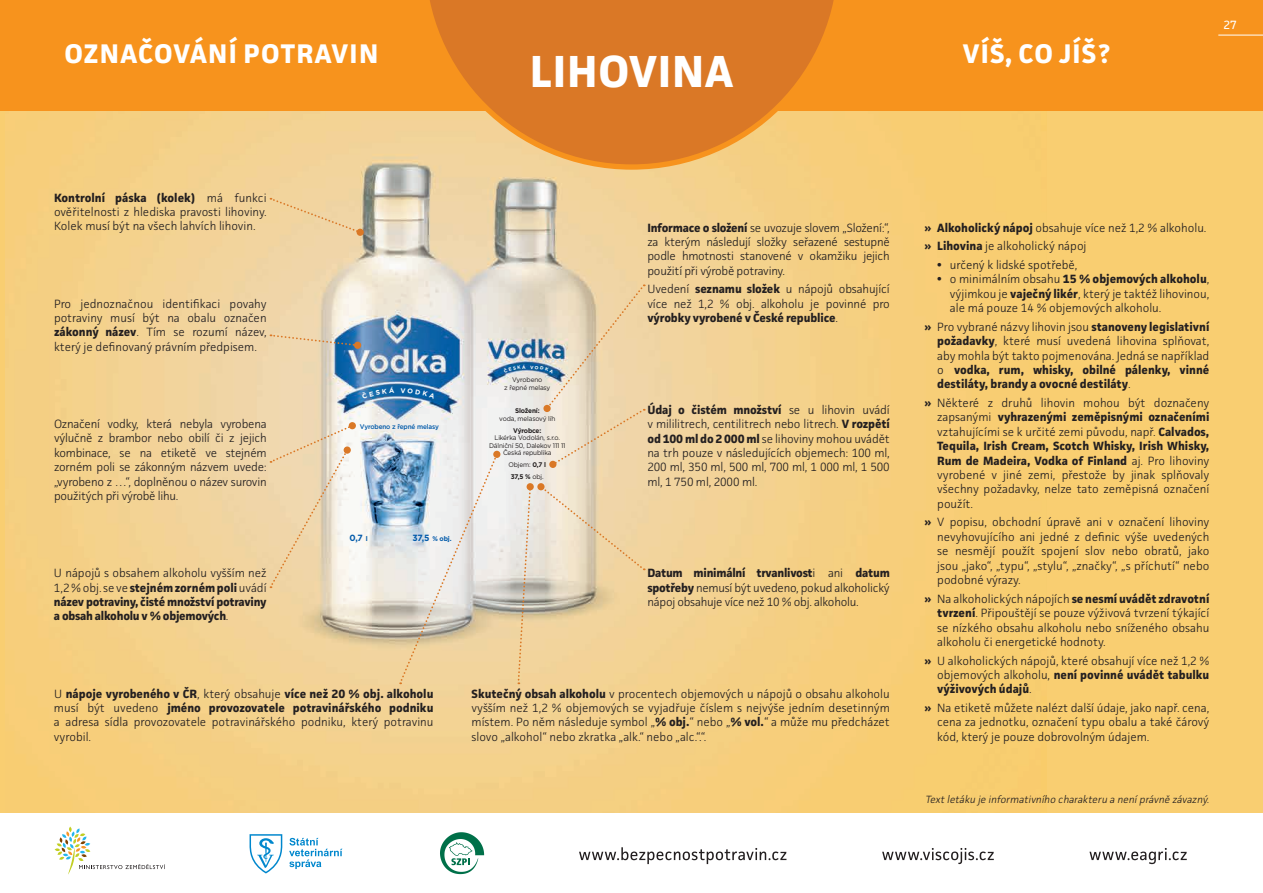
<style>
.page{position:relative;width:1263px;height:893px;background:#fff}
.page>*{position:absolute;margin:0;border:0;box-sizing:border-box;transform-origin:0 0}
.t1{font:700 45px "Facit";letter-spacing:.02em;color:#fff}
.t2{font:700 27px "Facit";letter-spacing:.05em;color:#fff}
.t3{font:300 12px/14.4px "Facit";color:#231f20;text-align:justify}
.t4{font:700 12px/14.4px "Facit";letter-spacing:-.02em;color:#231f20;text-align:justify}
.t5{font:12px "Facit";color:#fff}
.t6{font:italic 300 10.5px "Facit";color:#231f20}
.t7{font:700 9px "Gotham";color:#015aaa;scale:.95 1}
.t8{font:6.75px/7.5px "Gotham";letter-spacing:-.02em;color:#231f20;text-align:center;scale:.95 1}
.t9{font:500 6.75px "Gotham";letter-spacing:-.02em;color:#015aaa;scale:.95 1}
.t10{font:700 6.75px "Gotham";letter-spacing:-.02em;color:#231f20;scale:.95 1}
.t11{font:700 6.75px "Gotham";color:#015aaa;scale:.95 1}
.s1{font-weight:700}
.s2{font-weight:300}
.s3{font-size:6.75px}
.s4{font-size:9px}
</style>
<div class="page">
<div style="left:0;top:103px;width:1263px;height:712px;background:#f9ce71"></div>
<img style="left:5px;top:111px;width:1041px;height:703px">
<div style="left:0;top:0;width:1263px;height:111px;background:#f7931d"></div>
<svg style="left:420px;top:111px;width:423px;height:59px"></svg>
<svg style="left:425px;top:0;width:413px;height:164px;fill:#da7826"></svg>
<div style="left:270px;top:198px;width:91px;height:36px;background:#f0d4a0"></div>
<div style="left:357px;top:229px;width:7px;height:7px;background:#da7826;border-radius:50%"></div>
<svg style="left:579px;top:847px;width:207px;height:17px"></svg>
<svg style="left:882px;top:848px;width:112px;height:16px"></svg>
<svg style="left:1089px;top:848px;width:98px;height:16px"></svg>
<svg style="left:55px;top:827px;width:110px;height:47px"></svg>
<svg style="left:289px;top:838px;width:53px;height:31px"></svg>
<svg style="left:249px;top:834px;width:33px;height:39px"></svg>
<svg style="left:440px;top:832px;width:44px;height:42px"></svg>
<hr style="left:1218px;top:35px;width:45px;height:1px;background:#fff">
<svg style="left:270px;top:284px;width:375px;height:400px;background:#d9d2bf"></svg>
<h2 class="t2" style="left:64px;top:37px;width:315px">OZNAČOVÁNÍ POTRAVIN</h2>
<h2 class="t2" style="left:963px;top:37px;width:149px">VÍŠ, CO JÍŠ?</h2>
<h1 class="t1" style="left:530px;top:43px;width:205px">LIHOVINA</h1>
<p class="t5" style="left:1223px;top:17px;width:15px">27</p>
<p class="t3" style="left:54px;top:190px;width:214px"><span class="s1">Kontrolní páska (kolek)</span> má funkci ověřitelnosti z hlediska pravosti lihoviny.<br>Kolek musí být na všech lahvích lihovin.</p>
<p class="t3" style="left:54px;top:296px;width:214px">Pro jednoznačnou identifikaci povahy potraviny musí být na obalu označen <span class="s1">zákonný název</span>. Tím se rozumí název, který je definovaný právním předpisem.</p>
<p class="t3" style="left:54px;top:416px;width:214px">Označení vodky, která nebyla vyrobena výlučně z brambor nebo obilí či z jejich kombinace, se na etiketě ve stejném zorném poli se zákonným názvem uvede: „vyrobeno z …“, doplněnou o název surovin použitých při výrobě lihu.</p>
<p class="t4" style="left:54px;top:566px;width:214px"><span class="s2">U nápojů s obsahem alkoholu vyšším než 1,2 % obj. se ve</span> stejném zorném poli <span class="s2">uvádí </span>název potraviny, čisté množství potraviny a obsah alkoholu v % objemových<span class="s2">.</span></p>
<p class="t9" style="left:360px;top:422px;width:85px">Vyrobeno z řepné melasy</p>
<p class="t7" style="left:349px;top:532px;width:21px">0,7 <span class="s3">l</span></p>
<p class="t11" style="left:413px;top:535px;width:43px"><span class="s4">37,5</span> % obj.</p>
<p class="t8" style="left:504px;top:376px;width:50px">Vyrobeno<br>z řepné melasy</p>
<p class="t10" style="left:515px;top:407px;width:27px">Složení:</p>
<p class="t8" style="left:499px;top:415px;width:61px">voda, melasový líh</p>
<p class="t10" style="left:513px;top:426px;width:31px">Výrobce:</p>
<p class="t8" style="left:489px;top:434px;width:82px">Likérka Vodolán, s.r.o.<br>Dálniční 50, Dalekov 111 11<br>Česká republika</p>
<p class="t8" style="left:508px;top:459px;width:41px;line-height:11.7px">Objem: <span class="s1">0,7 l<br>37,5 %</span> obj.</p>
<p class="t3" style="left:647px;top:220px;width:244px"><span class="s1">Informace o složení</span> se uvozuje slovem „Složení:“, za kterým následují složky seřazené sestupně podle hmotnosti stanovené v okamžiku jejich použití při výrobě potraviny.</p>
<p class="t3" style="left:647px;top:282px;width:244px">Uvedení <span class="s1">seznamu složek</span> u nápojů obsahující více než 1,2 % obj. alkoholu je povinné pro <span class="s1">výrobky vyrobené v České republice</span>.</p>
<p class="t3" style="left:647px;top:402px;width:244px"><span class="s1">Údaj o čistém množství</span> se u lihovin uvádí v mililitrech, centilitrech nebo litrech. <span class="s1">V rozpětí od 100 ml do 2 000 ml</span> se lihoviny mohou uvádět na trh pouze v následujících objemech: 100 ml, 200 ml, 350 ml, 500 ml, 700 ml, 1 000 ml, 1 500 ml, 1 750 ml, 2000 ml.</p>
<p class="t3" style="left:647px;top:566px;width:244px"><span class="s1">Datum minimální trvanlivost</span>i ani <span class="s1">datum spotřeby</span> nemusí být uvedeno, pokud alkoholický nápoj obsahuje více než 10 % obj. alkoholu.</p>
<p class="t3" style="left:54px;top:686px;width:381px">U <span class="s1">nápoje vyrobeného v ČR</span>, který obsahuje <span class="s1">více než 20 % obj. alkoholu </span>musí být uvedeno <span class="s1">jméno provozovatele potravinářského podniku </span>a adresa sídla provozovatele potravinářského podniku, který potravinu vyrobil.</p>
<p class="t3" style="left:472px;top:686px;width:420px"><span class="s1">Skutečný obsah alkoholu</span> v procentech objemových u nápojů o obsahu alkoholu vyšším než 1,2 % objemových se vyjadřuje číslem s nejvýše jedním desetinným místem. Po něm následuje symbol „<span class="s1">% obj.</span>“ nebo „<span class="s1">% vol.</span>“ a může mu předcházet slovo „alkohol“ nebo zkratka „alk.“ nebo „alc.“.“.</p>
<p class="t3" style="left:924px;top:218px;width:284px;line-height:18.6px"><span class="s1">» Alkoholický nápoj</span> obsahuje více než 1,2 % alkoholu. <span class="s1">» Lihovina</span> je alkoholický nápoj</p>
<p class="t3" style="left:937px;top:257px;width:142px"><span class="s1">•</span> určený k lidské spotřebě,</p>
<p class="t3" style="left:950px;top:272px;width:261px;text-indent:-13px"><span class="s1">•</span> o minimálním obsahu <span class="s1">15 % objemových alkoholu</span>, výjimkou je <span class="s1">vaječný likér</span>, který je taktéž lihovinou, ale má pouze 14 % objemových alkoholu.</p>
<p class="t3" style="left:937px;top:319px;width:274px;text-indent:-13px"><span class="s1">»</span> Pro vybrané názvy lihovin jsou <span class="s1">stanoveny legislativní požadavky</span>, které musí uvedená lihovina splňovat, aby mohla být takto pojmenována. Jedná se například o <span class="s1">vodka, rum, whisky, obilné pálenky, vinné destiláty, brandy a ovocné destiláty</span>.</p>
<p class="t3" style="left:937px;top:395px;width:274px;text-indent:-13px"><span class="s1">»</span> Některé z druhů lihovin mohou být doznačeny zapsanými <span class="s1">vyhrazenými zeměpisnými označeními </span>vztahujícími se k určité zemi původu, např. <span class="s1">Calvados, Tequila, Irish Cream, Scotch Whisky, Irish Whisky, Rum de Madeira, Vodka of Finland</span> aj. Pro lihoviny vyrobené v jiné zemi, přestože by jinak splňovaly všechny požadavky, nelze tato zeměpisná označení použít.</p>
<p class="t3" style="left:937px;top:515px;width:274px;text-indent:-13px"><span class="s1">»</span> V popisu, obchodní úpravě ani v označení lihoviny nevyhovujícího ani jedné z definic výše uvedených se nesmějí použít spojení slov nebo obratů, jako jsou „jako“, „typu“, „stylu“, „značky“, „s příchutí“ nebo podobné výrazy.</p>
<p class="t3" style="left:937px;top:591px;width:274px;text-indent:-13px"><span class="s1">»</span> Na alkoholických nápojích <span class="s1">se nesmí uvádět zdravotní tvrzení</span>. Připouštějí se pouze výživová tvrzení týkající se nízkého obsahu alkoholu nebo sníženého obsahu alkoholu či energetické hodnoty.</p>
<p class="t3" style="left:937px;top:653px;width:274px;text-indent:-13px"><span class="s1">»</span> U alkoholických nápojů, které obsahují více než 1,2 % objemových alkoholu, <span class="s1">není povinné uvádět tabulku výživových údajů</span>.</p>
<p class="t3" style="left:937px;top:700px;width:274px;text-indent:-13px"><span class="s1">»</span> Na etiketě můžete nalézt další údaje, jako např. cena, cena za jednotku, označení typu obalu a také čárový kód, který je pouze dobrovolným údajem.</p>
<p class="t6" style="left:925px;top:793px;width:287px">Text letáku je informativního charakteru a neníprávně závazný.</p>
</div>
